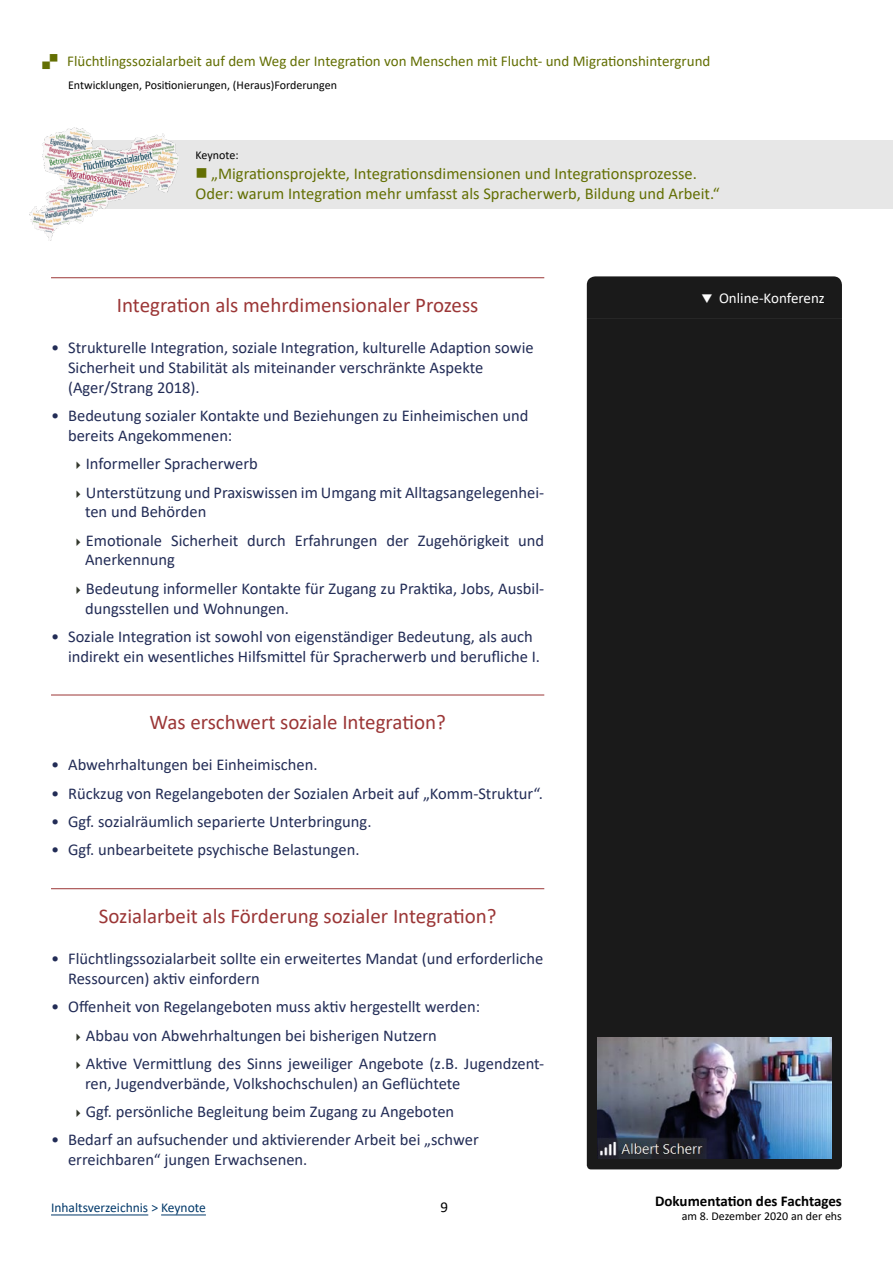
<style>
.page{position:relative;width:893px;height:1263px;background:#fff}
.page>*{position:absolute;margin:0;border:0;box-sizing:border-box;transform-origin:0 0}
.t1{font:21px "Calibri";color:#9b3636}
.t2{font:16.5px/19.8px "Calibri";color:#222c56}
.t3{font:16.5px/19.8px "Calibri";color:#636f03;text-align:center}
.t4{font:15px "Calibri";color:#636f03}
.t5{font:700 15px "Calibri";color:#000}
.t6{font:15px "Calibri";color:#fff}
.t7{font:15px "Calibri";color:#000}
.t8{font:13.5px "Calibri";color:#003869}
.t9{font:12px "Calibri";color:#000}
</style>
<div class="page">
<hr style="left:51px;top:1214px;width:97px;height:1px;background:#003869">
<hr style="left:161px;top:1214px;width:45px;height:1px;background:#003869">
<div style="left:587px;top:319px;width:255px;height:850px;background:#1a1a1a"></div>
<div style="left:85px;top:140px;width:808px;height:68px;background:#e7e7e7"></div>
<img style="left:30px;top:128px;width:149px;height:112px">
<img style="left:598px;top:1037px;width:233px;height:121px">
<hr style="left:51px;top:277px;width:493px;height:1px;background:#9b3636">
<hr style="left:51px;top:695px;width:493px;height:1px;background:#9b3636">
<hr style="left:51px;top:888px;width:493px;height:1px;background:#9b3636">
<div style="left:587px;top:276px;width:255px;height:43px;background:#1a1a1a"></div>
<p class="t4" style="left:67px;top:50px;width:645px">Flüchtlingssozialarbeit auf dem Weg der Integration von Menschen mit Flucht- und Migrationshintergrund</p>
<p class="t9" style="left:68px;top:76px;width:270px">Entwicklungen, Positionierungen, (Heraus)Forderungen</p>
<p class="t9" style="left:196px;top:147px;width:45px">Keynote:</p>
<p class="t3" style="left:196px;top:163px;width:525px">„Migrationsprojekte, Integrationsdimensionen und Integrationsprozesse.<br>Oder: warum Integration mehr umfasst als Spracherwerb, Bildung und Arbeit.“</p>
<p class="t1" style="left:117px;top:291px;width:363px">Integration als mehrdimensionaler Prozess</p>
<p class="t2" style="left:68px;top:337px;width:467px;text-indent:-17px">• Strukturelle Integration, soziale Integration, kulturelle Adaption sowie<br>Sicherheit und Stabilität als miteinander verschränkte Aspekte (Ager/Strang 2018).</p>
<p class="t2" style="left:68px;top:405px;width:462px;text-indent:-17px">• Bedeutung sozialer Kontakte und Beziehungen zu Einheimischen und bereits Angekommenen:</p>
<p class="t2" style="left:86px;top:449px;width:460px;line-height:28.3px">Informeller Spracherwerb<br>Unterstützung und Praxiswissen im Umgang mit Alltagsangelegenhei-</p>
<p class="t2" style="left:85px;top:497px;width:461px;line-height:28.3px">ten und Behörden<br>Emotionale Sicherheit durch Erfahrungen der Zugehörigkeit und</p>
<p class="t2" style="left:85px;top:545px;width:461px;line-height:28.3px">Anerkennung<br>Bedeutung informeller Kontakte für Zugang zu Praktika, Jobs, Ausbil-</p>
<p class="t2" style="left:85px;top:598px;width:206px">dungsstellen und Wohnungen.</p>
<p class="t2" style="left:68px;top:626px;width:473px;text-indent:-17px">• Soziale Integration ist sowohl von eigenständiger Bedeutung, als auch indirekt ein wesentliches Hilfsmittel für Spracherwerb und berufliche I.</p>
<p class="t1" style="left:149px;top:708px;width:298px">Was erschwert soziale Integration?</p>
<p class="t2" style="left:51px;top:755px;width:268px">• Abwehrhaltungen bei Einheimischen.</p>
<p class="t2" style="left:51px;top:783px;width:493px">• Rückzug von Regelangeboten der Sozialen Arbeit auf „Komm-Struktur“.</p>
<p class="t2" style="left:51px;top:811px;width:322px">• Ggf. sozialräumlich separierte Unterbringung.</p>
<p class="t2" style="left:51px;top:839px;width:310px">• Ggf. unbearbeitete psychische Belastungen.</p>
<p class="t1" style="left:99px;top:901px;width:399px">Sozialarbeit als Förderung sozialer Integration?</p>
<p class="t2" style="left:68px;top:948px;width:477px;text-indent:-17px">• Flüchtlingssozialarbeit sollte ein erweitertes Mandat (und erforderliche<br>Ressourcen) aktiv einfordern</p>
<p class="t2" style="left:86px;top:992px;width:460px;line-height:28.3px;text-indent:-35px">• Offenheit von Regelangeboten muss aktiv hergestellt werden:<br>Abbau von Abwehrhaltungen bei bisherigen Nutzern<br>Aktive Vermittlung des Sinns jeweiliger Angebote (z.B. Jugendzent-</p>
<p class="t2" style="left:85px;top:1069px;width:377px;line-height:28.3px">ren, Jugendverbände, Volkshochschulen) an Geflüchtete<br>Ggf. persönliche Begleitung beim Zugang zu Angeboten</p>
<p class="t2" style="left:68px;top:1129px;width:412px;text-indent:-17px">• Bedarf an aufsuchender und aktivierender Arbeit bei „schwer erreichbaren“ jungen Erwachsenen.</p>
<p class="t6" style="left:719px;top:288px;width:107px">Online-Konferenz</p>
<p class="t8" style="left:51px;top:1198px;width:156px">Inhaltsverzeichnis &gt; Keynote</p>
<p class="t7" style="left:441px;top:1196px;width:9px">9</p>
<p class="t5" style="left:655px;top:1190px;width:188px">Dokumentation des Fachtages</p>
<p class="t9" style="left:682px;top:1208px;width:162px">am 8. Dezember 2020 an der ehs</p>
</div>
